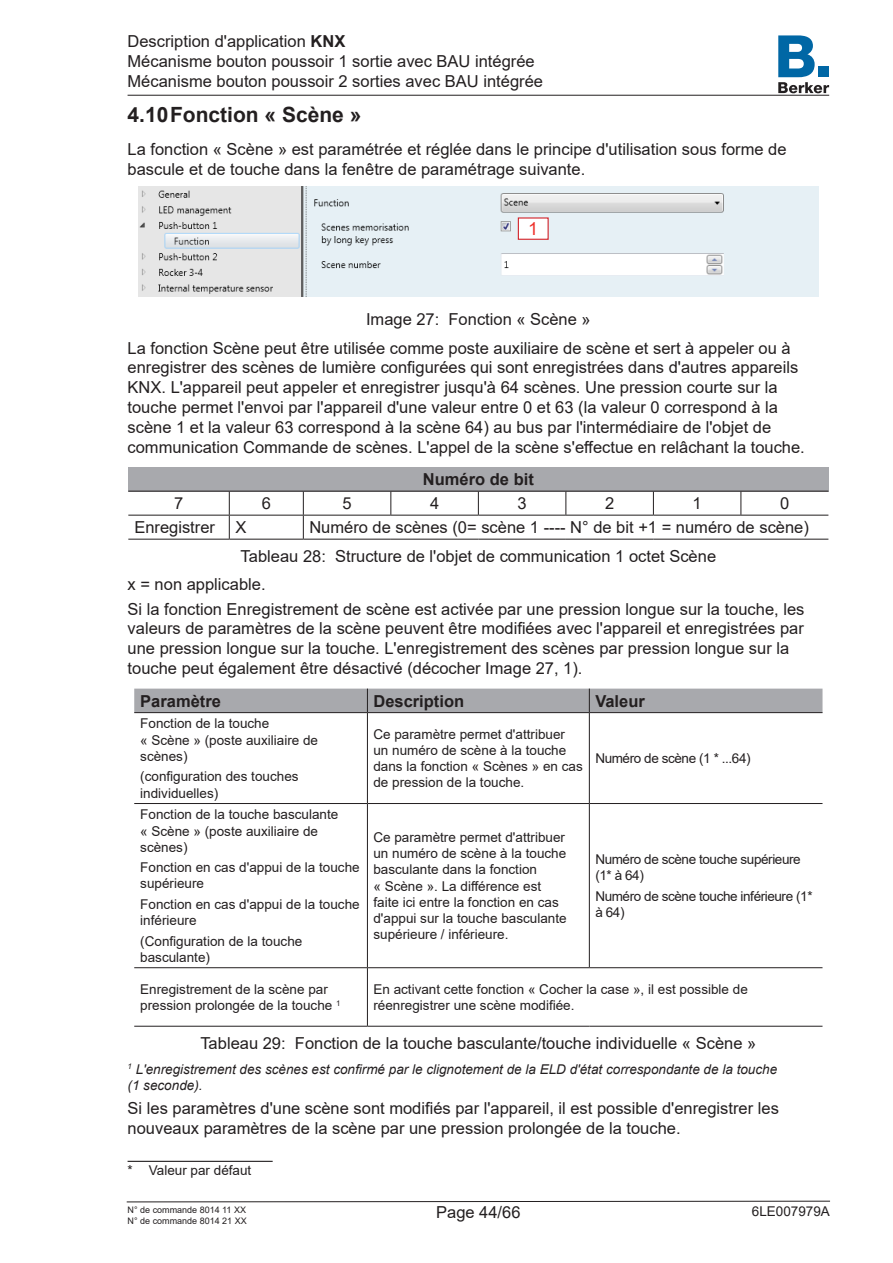
<style>
.page{position:relative;width:893px;height:1263px;background:#fff}
.page>*{position:absolute;margin:0;border:0;box-sizing:border-box;transform-origin:0 0}
.t1{font:700 21px "Arial";color:#231f20}
.t2{font:18px "Arial";color:#ee312b}
.t3{font:16.5px/19.8px "Arial";color:#231f20}
.t4{font:700 16.5px "Arial";color:#231f20}
.t5{font:13.5px/16.2px "Arial";color:#231f20}
.t6{font:italic 13.5px/16.2px "Arial";color:#231f20}
.t7{font:13.5px/16.2px "Arial";letter-spacing:-.03em;color:#231f20}
.t8{font:9px/10.8px "Arial";color:#231f20}
.s1{font-weight:700}
</style>
<div class="page">
<hr style="left:128px;top:1161px;width:145px;height:1px;background:#231f20">
<img style="left:138px;top:187px;width:681px;height:109px">
<div style="left:518px;top:218px;width:30px;height:21px;background:#fff"></div>
<div style="left:518px;top:217px;width:31px;height:23px;border:1px solid #d1232a"></div>
<div style="left:128px;top:467px;width:700px;height:24px;background:#a8a9ad"></div>
<hr style="left:128px;top:491px;width:101px;height:1px;background:#231f20">
<hr style="left:229px;top:491px;width:74px;height:1px;background:#231f20">
<hr style="left:303px;top:491px;width:88px;height:1px;background:#231f20">
<hr style="left:391px;top:491px;width:87px;height:1px;background:#231f20">
<svg style="left:390px;top:491px;width:1px;height:24px"></svg>
<hr style="left:478px;top:491px;width:88px;height:1px;background:#231f20">
<svg style="left:478px;top:491px;width:1px;height:24px"></svg>
<hr style="left:566px;top:491px;width:87px;height:1px;background:#231f20">
<svg style="left:565px;top:491px;width:1px;height:24px"></svg>
<hr style="left:653px;top:491px;width:88px;height:1px;background:#231f20">
<svg style="left:653px;top:491px;width:1px;height:24px"></svg>
<hr style="left:741px;top:491px;width:87px;height:1px;background:#231f20">
<svg style="left:740px;top:491px;width:1px;height:24px"></svg>
<hr style="left:128px;top:515px;width:101px;height:1px;background:#231f20">
<hr style="left:229px;top:515px;width:74px;height:1px;background:#231f20">
<svg style="left:229px;top:491px;width:1px;height:48px"></svg>
<hr style="left:303px;top:515px;width:88px;height:1px;background:#231f20">
<svg style="left:303px;top:491px;width:1px;height:48px"></svg>
<hr style="left:391px;top:515px;width:87px;height:1px;background:#231f20">
<hr style="left:478px;top:515px;width:88px;height:1px;background:#231f20">
<hr style="left:566px;top:515px;width:87px;height:1px;background:#231f20">
<hr style="left:653px;top:515px;width:88px;height:1px;background:#231f20">
<hr style="left:741px;top:515px;width:87px;height:1px;background:#231f20">
<hr style="left:128px;top:539px;width:101px;height:1px;background:#231f20">
<hr style="left:229px;top:539px;width:74px;height:1px;background:#231f20">
<hr style="left:303px;top:539px;width:88px;height:1px;background:#231f20">
<hr style="left:391px;top:539px;width:87px;height:1px;background:#231f20">
<hr style="left:478px;top:539px;width:88px;height:1px;background:#231f20">
<hr style="left:566px;top:539px;width:87px;height:1px;background:#231f20">
<hr style="left:653px;top:539px;width:88px;height:1px;background:#231f20">
<hr style="left:741px;top:539px;width:87px;height:1px;background:#231f20">
<div style="left:134px;top:689px;width:688px;height:23px;background:#a8a9ad"></div>
<hr style="left:134px;top:712px;width:233px;height:1px;background:#231f20">
<hr style="left:367px;top:712px;width:222px;height:1px;background:#231f20">
<hr style="left:367px;top:713px;width:1px;height:90px;background:#231f20">
<hr style="left:589px;top:712px;width:233px;height:1px;background:#231f20">
<hr style="left:589px;top:713px;width:1px;height:90px;background:#231f20">
<hr style="left:134px;top:803px;width:233px;height:1px;background:#231f20">
<hr style="left:367px;top:803px;width:222px;height:1px;background:#231f20">
<hr style="left:367px;top:804px;width:1px;height:163px;background:#231f20">
<hr style="left:589px;top:803px;width:233px;height:1px;background:#231f20">
<hr style="left:589px;top:804px;width:1px;height:163px;background:#231f20">
<hr style="left:134px;top:967px;width:233px;height:1px;background:#231f20">
<hr style="left:367px;top:967px;width:222px;height:1px;background:#231f20">
<hr style="left:367px;top:968px;width:1px;height:58px;background:#231f20">
<hr style="left:589px;top:967px;width:233px;height:1px;background:#231f20">
<hr style="left:134px;top:1026px;width:233px;height:1px;background:#231f20">
<hr style="left:367px;top:1026px;width:222px;height:1px;background:#231f20">
<hr style="left:589px;top:1026px;width:233px;height:1px;background:#231f20">
<hr style="left:128px;top:95px;width:701px;height:1px;background:#231f20">
<svg style="left:126px;top:1200px;width:704px;height:3px"></svg>
<svg style="left:778px;top:35px;width:51px;height:58px"></svg>
<div style="left:818px;top:66px;width:11px;height:11px;background:#0067a5"></div>
<p class="t3" style="left:128px;top:32px;width:417px">Description d'application <span class="s1">KNX<br></span>Mécanisme bouton poussoir 1 sortie avec BAU intégrée<br>Mécanisme bouton poussoir 2 sorties avec BAU intégrée</p>
<p class="t1" style="left:128px;top:99px;width:235px">4.10Fonction « Scène »</p>
<p class="t3" style="left:128px;top:139px;width:660px">La fonction « Scène » est paramétrée et réglée dans le principe d'utilisation sous forme de bascule et de touche dans la fenêtre de paramétrage suivante.</p>
<p class="t2" style="left:528px;top:216px;width:12px">1</p>
<p class="t3" style="left:128px;top:305px;width:665px;line-height:28.5px;text-indent:238px">Image 27: Fonction « Scène »<br>La fonction Scène peut être utilisée comme poste auxiliaire de scène et sert à appeler ou à</p>
<p class="t3" style="left:128px;top:358px;width:679px">enregistrer des scènes de lumière configurées qui sont enregistrées dans d'autres appareils KNX. L'appareil peut appeler et enregistrer jusqu'à 64 scènes. Une pression courte sur la touche permet l'envoi par l'appareil d'une valeur entre 0 et 63 (la valeur 0 correspond à la scène 1 et la valeur 63 correspond à la scène 64) au bus par l'intermédiaire de l'objet de communication Commande de scènes. L'appel de la scène s'effectue en relâchant la touche.</p>
<p class="t4" style="left:423px;top:468px;width:112px">Numéro de bit</p>
<p class="t3" style="left:174px;top:493px;width:11px">7</p>
<p class="t3" style="left:262px;top:493px;width:11px">6</p>
<p class="t3" style="left:342px;top:493px;width:11px">5</p>
<p class="t3" style="left:430px;top:493px;width:11px">4</p>
<p class="t3" style="left:518px;top:493px;width:11px">3</p>
<p class="t3" style="left:605px;top:493px;width:11px">2</p>
<p class="t3" style="left:693px;top:493px;width:11px">1</p>
<p class="t3" style="left:780px;top:493px;width:11px">0</p>
<p class="t3" style="left:134px;top:517px;width:113px">Enregistrer X</p>
<p class="t3" style="left:309px;top:517px;width:501px">Numéro de scènes (0= scène 1 ---- N° de bit +1 = numéro de scène)</p>
<p class="t3" style="left:241px;top:546px;width:477px">Tableau 28: Structure de l'objet de communication 1 octet Scène</p>
<p class="t3" style="left:128px;top:575px;width:140px">x = non applicable.</p>
<p class="t3" style="left:128px;top:599px;width:678px">Si la fonction Enregistrement de scène est activée par une pression longue sur la touche, les valeurs de paramètres de la scène peuvent être modifiées avec l'appareil et enregistrées par une pression longue sur la touche. L'enregistrement des scènes par pression longue sur la touche peut également être désactivé (décocher Image 27, 1).</p>
<p class="t4" style="left:140px;top:689px;width:82px">Paramètre</p>
<p class="t4" style="left:373px;top:689px;width:92px">Description</p>
<p class="t4" style="left:595px;top:689px;width:51px">Valeur</p>
<p class="t5" style="left:140px;top:715px;width:179px">Fonction de la touche<br>« Scène » (poste auxiliaire de scènes)</p>
<p class="t5" style="left:140px;top:768px;width:160px">(configuration des touches individuelles)</p>
<p class="t5" style="left:373px;top:726px;width:211px">Ce paramètre permet d'attribuer un numéro de scène à la touche dans la fonction « Scènes » en cas de pression de la touche.</p>
<p class="t7" style="left:595px;top:750px;width:157px">Numéro de scène (1 * ...64)</p>
<p class="t5" style="left:140px;top:806px;width:200px">Fonction de la touche basculante « Scène » (poste auxiliaire de scènes)</p>
<p class="t5" style="left:140px;top:859px;width:221px">Fonction en cas d'appui de la touche supérieure</p>
<p class="t5" style="left:140px;top:896px;width:221px">Fonction en cas d'appui de la touche inférieure</p>
<p class="t5" style="left:140px;top:932px;width:164px">(Configuration de la touche basculante)</p>
<p class="t5" style="left:373px;top:829px;width:195px">Ce paramètre permet d'attribuer un numéro de scène à la touche basculante dans la fonction<br>« Scène ». La différence est faite ici entre la fonction en cas d'appui sur la touche basculante supérieure / inférieure.</p>
<p class="t7" style="left:595px;top:851px;width:207px">Numéro de scène touche supérieure (1* à 64)</p>
<p class="t7" style="left:595px;top:888px;width:219px">Numéro de scène touche inférieure (1* à 64)</p>
<p class="t5" style="left:140px;top:981px;width:202px">Enregistrement de la scène par pression prolongée de la touche <sup>1</sup></p>
<p class="t5" style="left:373px;top:981px;width:376px">En activant cette fonction « Cocher la case », il est possible de réenregistrer une scène modifiée.</p>
<p class="t3" style="left:200px;top:1033px;width:557px">Tableau 29: Fonction de la touche basculante/touche individuelle « Scène »</p>
<p class="t6" style="left:128px;top:1061px;width:651px"><sup>1</sup> L'enregistrement des scènes est confirmé par le clignotement de la ELD d'état correspondante de la touche (1 seconde).</p>
<p class="t3" style="left:128px;top:1098px;width:653px">Si les paramètres d'une scène sont modifiés par l'appareil, il est possible d'enregistrer les nouveaux paramètres de la scène par une pression prolongée de la touche.</p>
<p class="t5" style="left:128px;top:1162px;width:125px">* Valeur par défaut</p>
<p class="t8" style="left:128px;top:1204px;width:121px">N° de commande 8014 11 XX<br>N° de commande 8014 21 XX</p>
<p class="t5" style="left:752px;top:1203px;width:80px">6LE007979A</p>
<p class="t3" style="left:436px;top:1202px;width:86px">Page 44/66</p>
</div>
